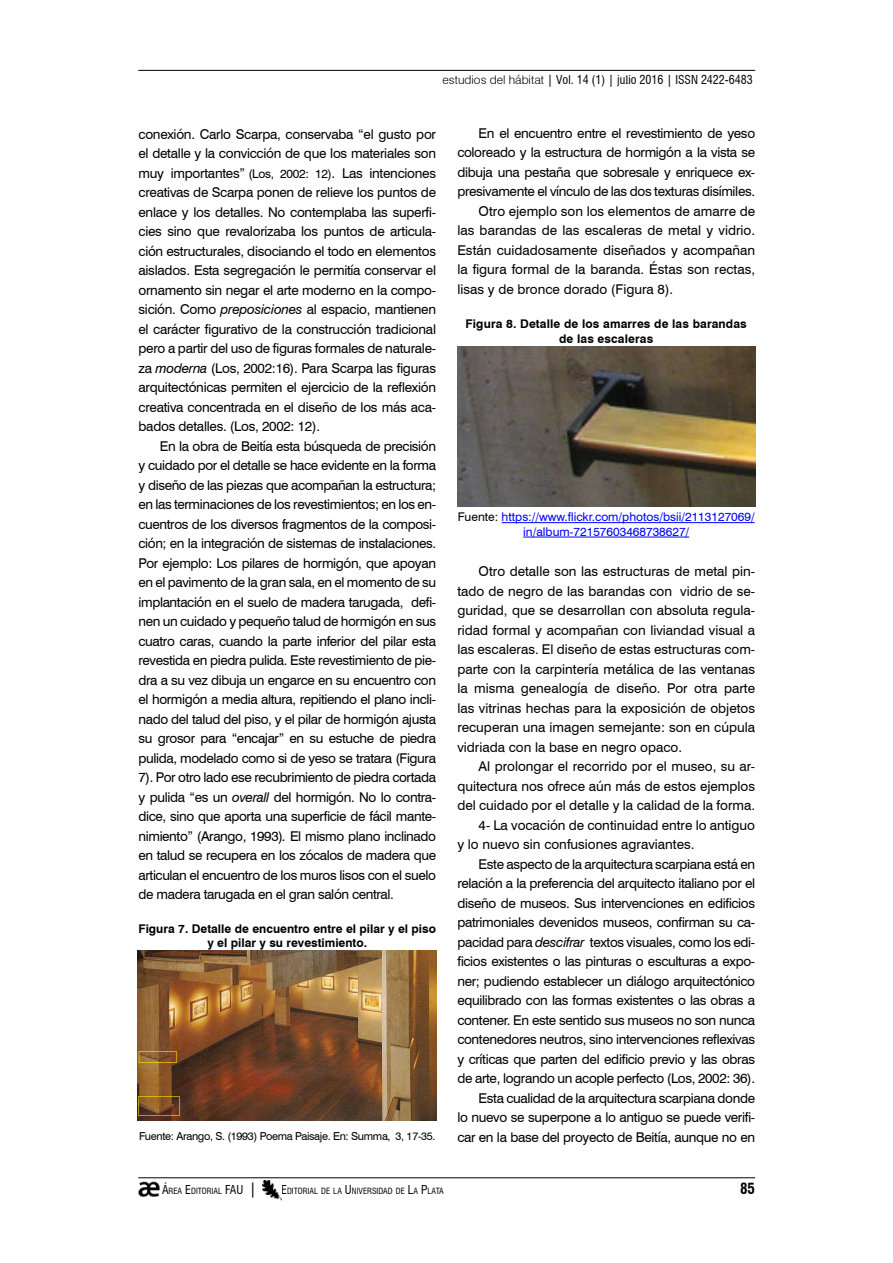
<style>
.page{position:relative;width:893px;height:1263px;background:#fff}
.page>*{position:absolute;margin:0;border:0;box-sizing:border-box;transform-origin:0 0}
.t1{font:700 condensed 15px "Swiss 721 BT";color:#000}
.t2{font:13.5px/19.5px "Swiss 721 BT";letter-spacing:-.025em;color:#000;text-align:justify}
.t3{font:13.5px "Swiss 721 BT";color:#000}
.t4{font:700 12px/14.4px "Swiss 721 BT";color:#000;text-align:center}
.t5{font:12px/14.4px "Swiss 721 BT";color:#00f;text-align:center}
.t6{font:condensed 12px "Swiss 721 BT";color:#000}
.t7{font:10.95px "Swiss 721 BT";letter-spacing:-.03em;color:#000}
.t8{font:condensed 8.4px "Swiss 721 BT";color:#000}
.s1{font-weight:300;font-stretch:normal}
.s2{font-family:"Minion Pro";font-stretch:normal}
.s3{font-size:12px}
.s4{font-style:italic}
.s5{color:#000}
.s6{font-size:15px}
</style>
<div class="page">
<hr style="left:138px;top:70px;width:617px;height:1px;background:#000">
<hr style="left:138px;top:1177px;width:617px;height:1px;background:#000">
<img style="left:138px;top:1181px;width:21px;height:16px">
<img style="left:262px;top:1180px;width:19px;height:20px">
<img style="left:138px;top:951px;width:298px;height:170px">
<hr style="left:501px;top:522px;width:253px;height:1px;background:#00f">
<hr style="left:523px;top:537px;width:166px;height:1px;background:#00f">
<img style="left:457px;top:346px;width:298px;height:161px">
<p class="t6" style="left:442px;top:75px;width:312px"><span class="s1">estudios del hábitat</span> | Vol. 14 (1) | ju<span class="s2">l</span>io 2016 | ISSN 2422-6483</p>
<p class="t2" style="left:138px;top:125px;width:299px">conexión. Carlo Scarpa, conservaba “el gusto por el detalle y la convicción de que los materiales son muy importantes” <span class="s3">(Los, 2002: 12)</span>. Las intenciones creativas de Scarpa ponen de relieve los puntos de enlace y los detalles. No contemplaba las superfi&shy;cies sino que revalorizaba los puntos de articula&shy;ción estructurales, disociando el todo en elementos aislados. Esta segregación le permitía conservar el ornamento sin negar el arte moderno en la compo&shy;sición. Como <span class="s4">preposiciones</span> al espacio, mantienen el carácter figurativo de la construcción tradicional pero a partir del uso de figuras formales de naturale&shy;za <span class="s4">moderna</span> (Los, 2002:16). Para Scarpa las figuras arquitectónicas permiten el ejercicio de la reflexión creativa concentrada en el diseño de los más aca&shy;bados detalles. (Los, 2002: 12).</p>
<p class="t2" style="left:138px;top:437px;width:299px;text-indent:21px">En la obra de Beitía esta búsqueda de precisión y cuidado por el detalle se hace evidente en la forma y diseño de las piezas que acompañan la estructura; en las terminaciones de los revestimientos; en los en&shy;cuentros de los diversos fragmentos de la composi&shy;ción; en la integración de sistemas de instalaciones.<br>Por ejemplo: Los pilares de hormigón, que apoyan en el pavimento de la gran sala, en el momento de su implantación en el suelo de madera tarugada, defi&shy;nen un cuidado y pequeño talud de hormigón en sus cuatro caras, cuando la parte inferior del pilar esta revestida en piedra pulida. Este revestimiento de pie&shy;dra a su vez dibuja un engarce en su encuentro con el hormigón a media altura, repitiendo el plano incli&shy;nado del talud del piso, y el pilar de hormigón ajusta su grosor para “encajar” en su estuche de piedra pulida, modelado como si de yeso se tratara (Figura 7). Por otro lado ese recubrimiento de piedra cortada y pulida “es un <span class="s4">overall</span> del hormigón. No lo contra&shy;dice, sino que aporta una superficie de fácil mante&shy;nimiento” (Arango, 1993)<span class="s4">.</span> El mismo plano inclinado en talud se recupera en los zócalos de madera que articulan el encuentro de los muros lisos con el suelo de madera tarugada en el gran salón central.</p>
<p class="t4" style="left:138px;top:923px;width:299px">Figura 7. Detalle de encuentro entre el pilar y el piso y el pilar y su revestimiento.</p>
<p class="t7" style="left:139px;top:1132px;width:298px">Fuente: Arango, S. (1993) Poema Paisaje. En: Summa, 3, 17-35.</p>
<p class="t2" style="left:478px;top:125px;width:278px">En el encuentro entre el revestimiento de yeso</p>
<p class="t2" style="left:457px;top:144px;width:299px">coloreado y la estructura de hormigón a la vista se</p>
<p class="t2" style="left:457px;top:164px;width:299px">dibuja una pestaña que sobresale y enriquece ex-</p>
<p class="t2" style="left:457px;top:183px;width:299px">presivamente el vínculo de las dos texturas disímiles.</p>
<p class="t3" style="left:478px;top:206px;width:278px">Otro ejemplo son los elementos de amarre de</p>
<p class="t3" style="left:457px;top:225px;width:299px">las barandas de las escaleras de metal y vidrio.</p>
<p class="t3" style="left:457px;top:245px;width:299px">Están cuidadosamente diseñados y acompañan</p>
<p class="t3" style="left:457px;top:264px;width:299px">la figura formal de la baranda. Éstas son rectas,</p>
<p class="t3" style="left:457px;top:284px;width:217px">lisas y de bronce dorado (Figura 8).</p>
<p class="t4" style="left:465px;top:318px;width:283px;line-height:15px">Figura 8. Detalle de los amarres de las barandas de las escaleras</p>
<p class="t5" style="left:458px;top:511px;width:298px"><span class="s5">Fuente:</span> https://www.flickr.com/photos/bsii/2113127069/ in/album-72157603468738627/</p>
<p class="t2" style="left:457px;top:563px;width:299px;text-indent:21px">Otro detalle son las estructuras de metal pin&shy;tado de negro de las barandas con vidrio de se&shy;guridad, que se desarrollan con absoluta regula&shy;ridad formal y acompañan con liviandad visual a las escaleras. El diseño de estas estructuras com&shy;parte con la carpintería metálica de las ventanas la misma genealogía de diseño. Por otra parte las vitrinas hechas para la exposición de objetos recuperan una imagen semejante: son en cúpula vidriada con la base en negro opaco.</p>
<p class="t3" style="left:478px;top:761px;width:278px">Al prolongar el recorrido por el museo, su ar-</p>
<p class="t3" style="left:457px;top:781px;width:299px">quitectura nos ofrece aún más de estos ejemplos</p>
<p class="t3" style="left:457px;top:800px;width:299px">del cuidado por el detalle y la calidad de la forma.</p>
<p class="t3" style="left:478px;top:820px;width:278px">4- La vocación de continuidad entre lo antiguo</p>
<p class="t3" style="left:457px;top:839px;width:239px">y lo nuevo sin confusiones agraviantes.</p>
<p class="t2" style="left:478px;top:856px;width:278px">Este aspecto de la arquitectura scarpiana está en</p>
<p class="t2" style="left:457px;top:875px;width:299px">relación a la preferencia del arquitecto italiano por el</p>
<p class="t2" style="left:457px;top:895px;width:299px">diseño de museos. Sus intervenciones en edificios</p>
<p class="t2" style="left:457px;top:914px;width:299px">patrimoniales devenidos museos, confirman su ca-</p>
<p class="t2" style="left:457px;top:934px;width:299px">pacidad para <span class="s4">descifrar</span> textos visuales, como los edi-</p>
<p class="t2" style="left:457px;top:953px;width:299px">ficios existentes o las pinturas o esculturas a expo-</p>
<p class="t2" style="left:457px;top:973px;width:299px">ner; pudiendo establecer un diálogo arquitectónico</p>
<p class="t2" style="left:457px;top:992px;width:299px">equilibrado con las formas existentes o las obras a</p>
<p class="t2" style="left:457px;top:1012px;width:299px">contener. En este sentido sus museos no son nunca</p>
<p class="t2" style="left:457px;top:1031px;width:299px">contenedores neutros, sino intervenciones reflexivas</p>
<p class="t2" style="left:457px;top:1051px;width:299px">y críticas que parten del edificio previo y las obras</p>
<p class="t2" style="left:457px;top:1070px;width:299px">de arte, logrando un acople perfecto (Los, 2002: 36).</p>
<p class="t2" style="left:478px;top:1090px;width:278px">Esta cualidad de la arquitectura scarpiana donde</p>
<p class="t2" style="left:457px;top:1109px;width:299px">lo nuevo se superpone a lo antiguo se puede verifi-</p>
<p class="t2" style="left:457px;top:1129px;width:299px">car en la base del proyecto de Beitía, aunque no en</p>
<p class="t8" style="left:162px;top:1188px;width:96px"><span class="s3">Á</span>REA <span class="s3">E</span>DITORIAL <span class="s3">FAU</span> <span class="s6">|</span></p>
<p class="t8" style="left:281px;top:1188px;width:164px"><span class="s3">E</span>DITORIAL DE LA <span class="s3">U</span>NIVERSIDAD DE <span class="s3">L</span>A <span class="s3">P</span>LATA</p>
<p class="t1" style="left:740px;top:1183px;width:16px">85</p>
</div>
